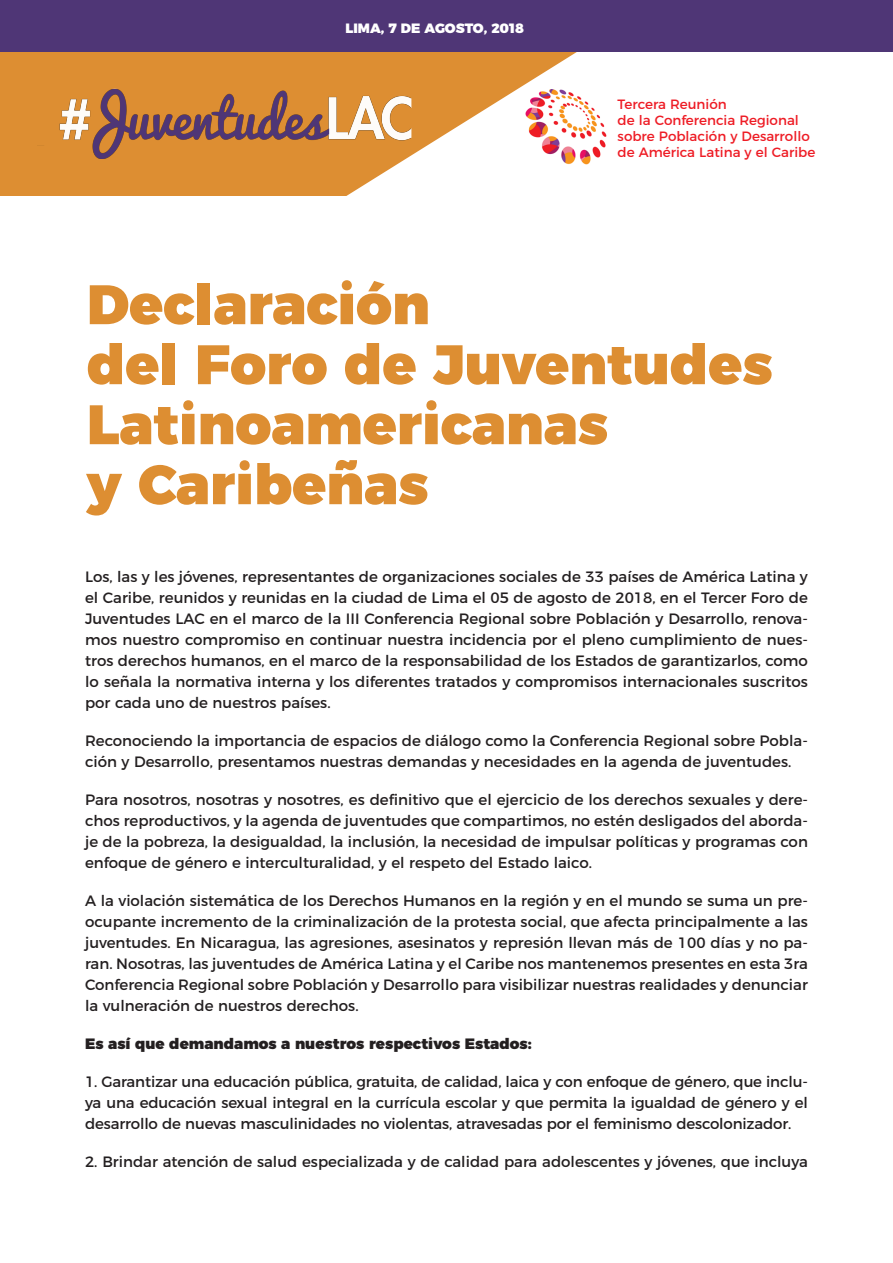
<style>
.page{position:relative;width:893px;height:1263px;background:#fff}
.page>*{position:absolute;margin:0;border:0;box-sizing:border-box;transform-origin:0 0}
.t1{font:900 55.5px/60px "Montserrat";color:#dd8e32}
.t2{font:15px/21px "Montserrat";color:#231f20;text-align:justify}
.t3{font:900 15px "Montserrat";color:#231f20}
.t4{font:13.5px "Montserrat";color:#ee1c25}
.t5{font:900 13.5px "Montserrat";color:#fff}
</style>
<div class="page">
<div style="left:0;top:0;width:893px;height:196px;background:#dd8e32"></div>
<img style="left:37px;top:88px;width:186px;height:70px">
<svg style="left:223px;top:51px;width:670px;height:145px;fill:#fff"></svg>
<img style="left:525px;top:89px;width:84px;height:76px">
<div style="left:0;top:0;width:893px;height:51px;background:#4f3676"></div>
<p class="t5" style="left:346px;top:16px;width:180px">LIMA, 7 DE AGOSTO, 2018</p>
<p class="t4" style="left:618px;top:93px;width:111px">Tercera Reunión</p>
<p class="t4" style="left:618px;top:109px;width:183px">de la Conferencia Regional</p>
<p class="t4" style="left:618px;top:125px;width:194px">sobre Población y Desarrollo</p>
<p class="t4" style="left:618px;top:142px;width:199px">de América Latina y el Caribe</p>
<p class="t1" style="left:87px;top:270px;width:344px">Declaración</p>
<p class="t1" style="left:87px;top:330px;width:687px">del Foro de Juventudes<br>Latinoamericanas</p>
<p class="t1" style="left:87px;top:450px;width:343px">y Caribeñas</p>
<p class="t2" style="left:85px;top:565px;width:724px">Los, las y les jóvenes, representantes de organizaciones sociales de 33 países de América Latina y el Caribe, reunidos y reunidas en la ciudad de Lima el 05 de agosto de 2018, en el Tercer Foro de Juventudes LAC en el marco de la III Conferencia Regional sobre Población y Desarrollo, renova&shy;mos nuestro compromiso en continuar nuestra incidencia por el pleno cumplimiento de nues&shy;tros derechos humanos, en el marco de la responsabilidad de los Estados de garantizarlos, como lo señala la normativa interna y los diferentes tratados y compromisos internacionales suscritos por cada uno de nuestros países.</p>
<p class="t2" style="left:85px;top:729px;width:724px">Reconociendo la importancia de espacios de diálogo como la Conferencia Regional sobre Pobla&shy;ción y Desarrollo, presentamos nuestras demandas y necesidades en la agenda de juventudes.</p>
<p class="t2" style="left:85px;top:788px;width:724px">Para nosotros, nosotras y nosotres, es definitivo que el ejercicio de los derechos sexuales y dere&shy;chos reproductivos, y la agenda de juventudes que compartimos, no estén desligados del aborda&shy;je de la pobreza, la desigualdad, la inclusión, la necesidad de impulsar políticas y programas con enfoque de género e interculturalidad, y el respeto del Estado laico.</p>
<p class="t2" style="left:85px;top:889px;width:724px">A la violación sistemática de los Derechos Humanos en la región y en el mundo se suma un pre&shy;ocupante incremento de la criminalización de la protesta social, que afecta principalmente a las juventudes. En Nicaragua, las agresiones, asesinatos y represión llevan más de 100 días y no pa&shy;ran. Nosotras, las juventudes de América Latina y el Caribe nos mantenemos presentes en esta 3ra Conferencia Regional sobre Población y Desarrollo para visibilizar nuestras realidades y denunciar la vulneración de nuestros derechos.</p>
<p class="t3" style="left:85px;top:1031px;width:448px">Es así que demandamos a nuestros respectivos Estados:</p>
<p class="t2" style="left:85px;top:1070px;width:724px">1. Garantizar una educación pública, gratuita, de calidad, laica y con enfoque de género, que inclu&shy;ya una educación sexual integral en la currícula escolar y que permita la igualdad de género y el desarrollo de nuevas masculinidades no violentas, atravesadas por el feminismo descolonizador.</p>
<p class="t2" style="left:85px;top:1150px;width:724px">2. Brindar atención de salud especializada y de calidad para adolescentes y jóvenes, que incluya</p>
</div>
